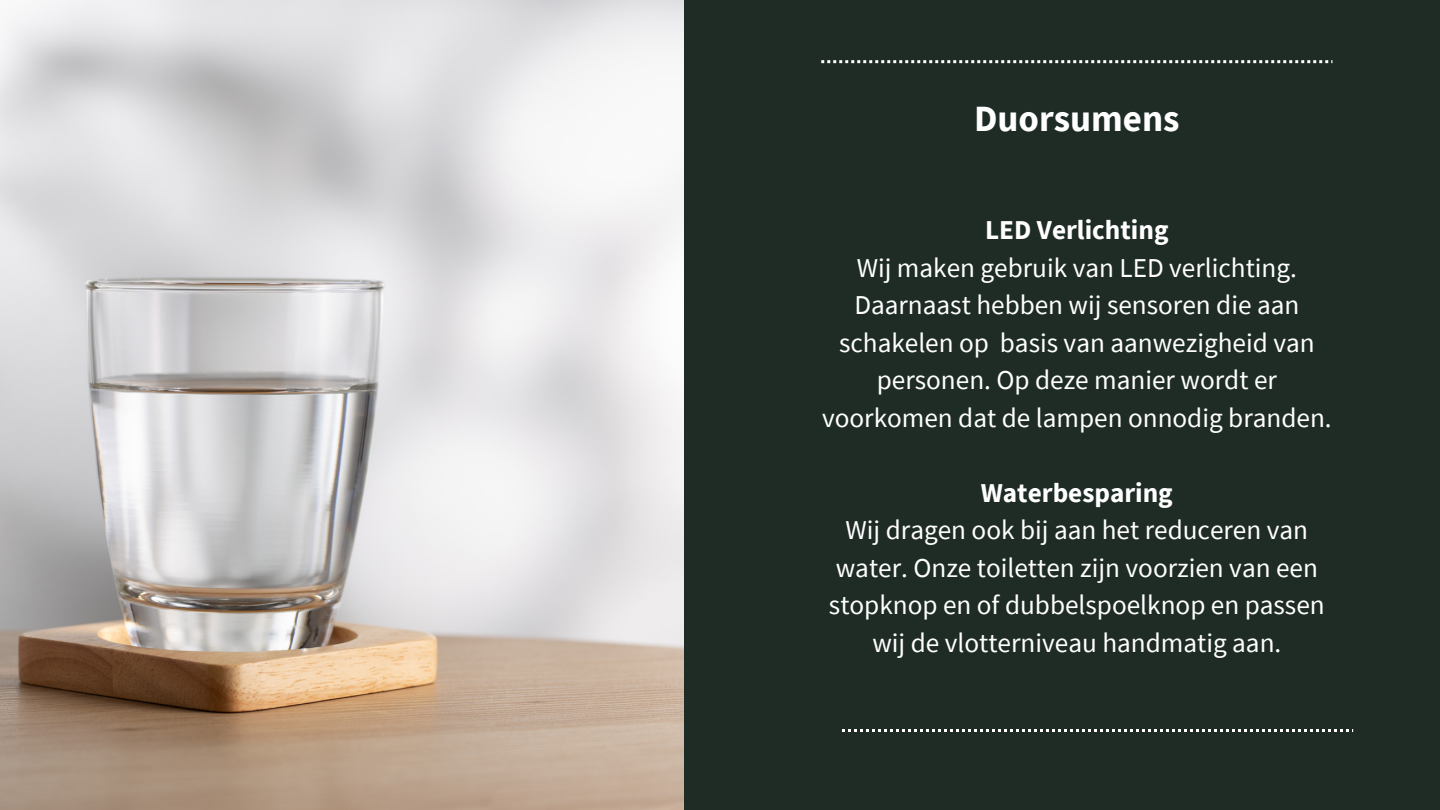
<style>
.page{position:relative;width:1440px;height:810px;background:#1e2c25}
.page>*{position:absolute;margin:0;border:0;box-sizing:border-box;transform-origin:0 0}
.t1{font:700 37px "Source Sans Pro";color:#fff}
.t2{font:27.2px/37.5px "Source Sans Pro";color:#fff;text-align:center}
.t3{font:700 27.2px "Source Sans Pro";color:#fff}
</style>
<div class="page">
<img style="left:0;top:0;width:684px;height:810px">
<svg style="left:821px;top:60px;width:512px;height:4px"></svg>
<svg style="left:842px;top:729px;width:511px;height:3px"></svg>
<p class="t1" style="left:974px;top:95px;width:207px">Duorsumens</p>
<h1 class="t3" style="left:985px;top:212px;width:185px">LED Verlichting</h1>
<p class="t2" style="left:822px;top:248px;width:511px">Wij maken gebruik van LED verlichting.<br>Daarnaast hebben wij sensoren die aan schakelen op basis van aanwezigheid van personen. Op deze manier wordt er voorkomen dat de lampen onnodig branden.</p>
<p class="t3" style="left:981px;top:475px;width:194px">Waterbesparing</p>
<p class="t2" style="left:829px;top:511px;width:497px">Wij dragen ook bij aan het reduceren van water. Onze toiletten zijn voorzien van een stopknop en of dubbelspoelknop en passen wij de vlotterniveau handmatig aan.</p>
</div>
